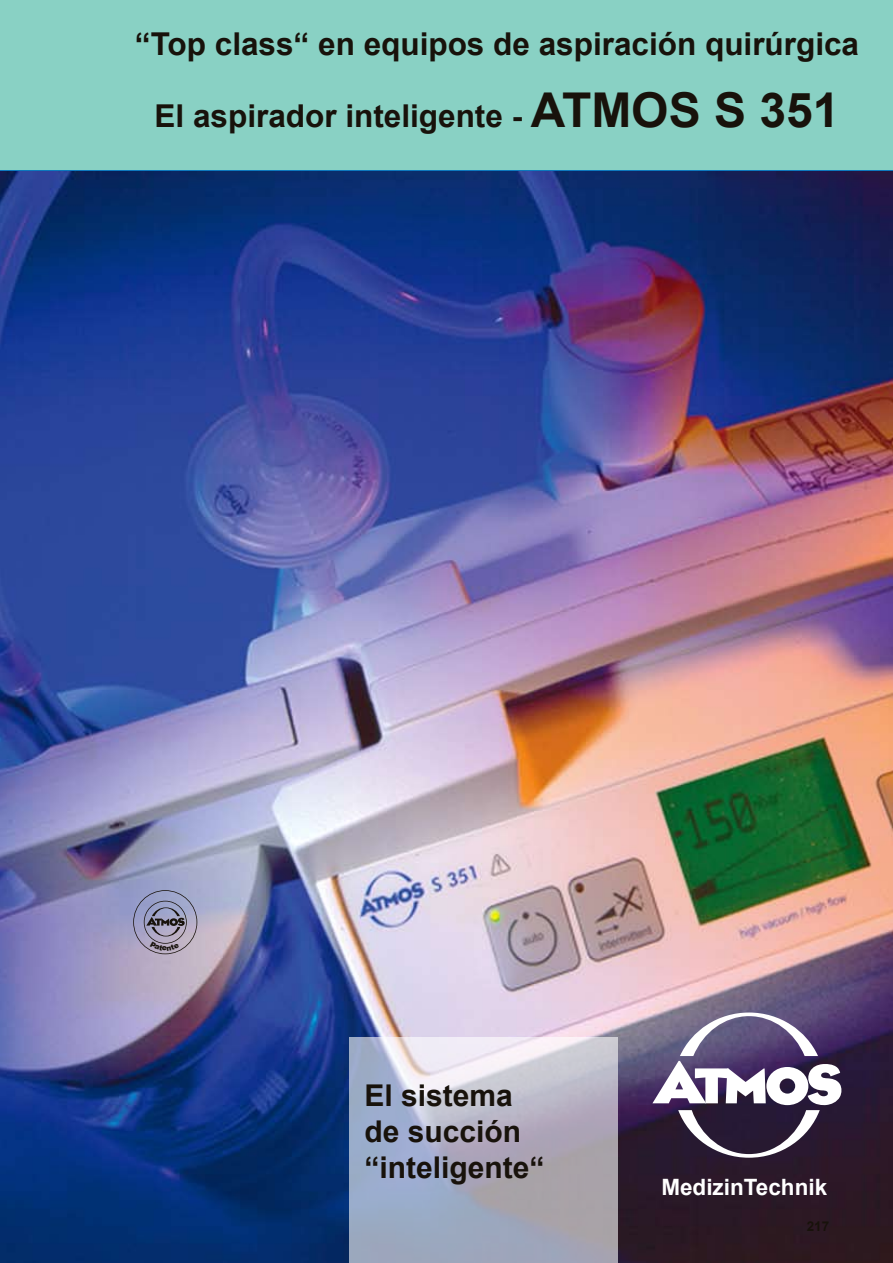
<style>
.page{position:relative;width:893px;height:1263px;background:#fff}
.page>*{position:absolute;margin:0;border:0;box-sizing:border-box;transform-origin:0 0}
.t1{font:700 31.5px "Arial";color:#18120b}
.t2{font:700 30px/36px "Arial";color:#18120b}
.t3{font:700 22.5px "Arial";color:#fff}
.t4{font:700 13.5px "Arial";color:#18120b}
.s1{font-size:48px}
</style>
<div class="page">
<div style="left:0;top:0;width:893px;height:170px;background:#89d1c4"></div>
<hr style="left:0;top:170px;width:893px;height:2px;background:#006fbd">
<img style="left:0;top:172px;width:893px;height:1091px">
<svg style="left:349px;top:1037px;width:269px;height:226px"></svg>
<svg style="left:652px;top:1012px;width:190px;height:146px"></svg>
<svg style="left:133px;top:890px;width:64px;height:64px"></svg>
<p class="t1" style="left:135px;top:23px;width:726px">“Top class“ en equipos de aspiración quirúrgica</p>
<p class="t1" style="left:155px;top:95px;width:686px">El aspirador inteligente - <span class="s1">ATMOS S 351</span></p>
<p class="t2" style="left:365px;top:1079px;width:182px">El sistema de succión “inteligente“</p>
<p class="t3" style="left:661px;top:1172px;width:167px">MedizinTechnik</p>
<p class="t4" style="left:807px;top:1217px;width:24px">217</p>
</div>
